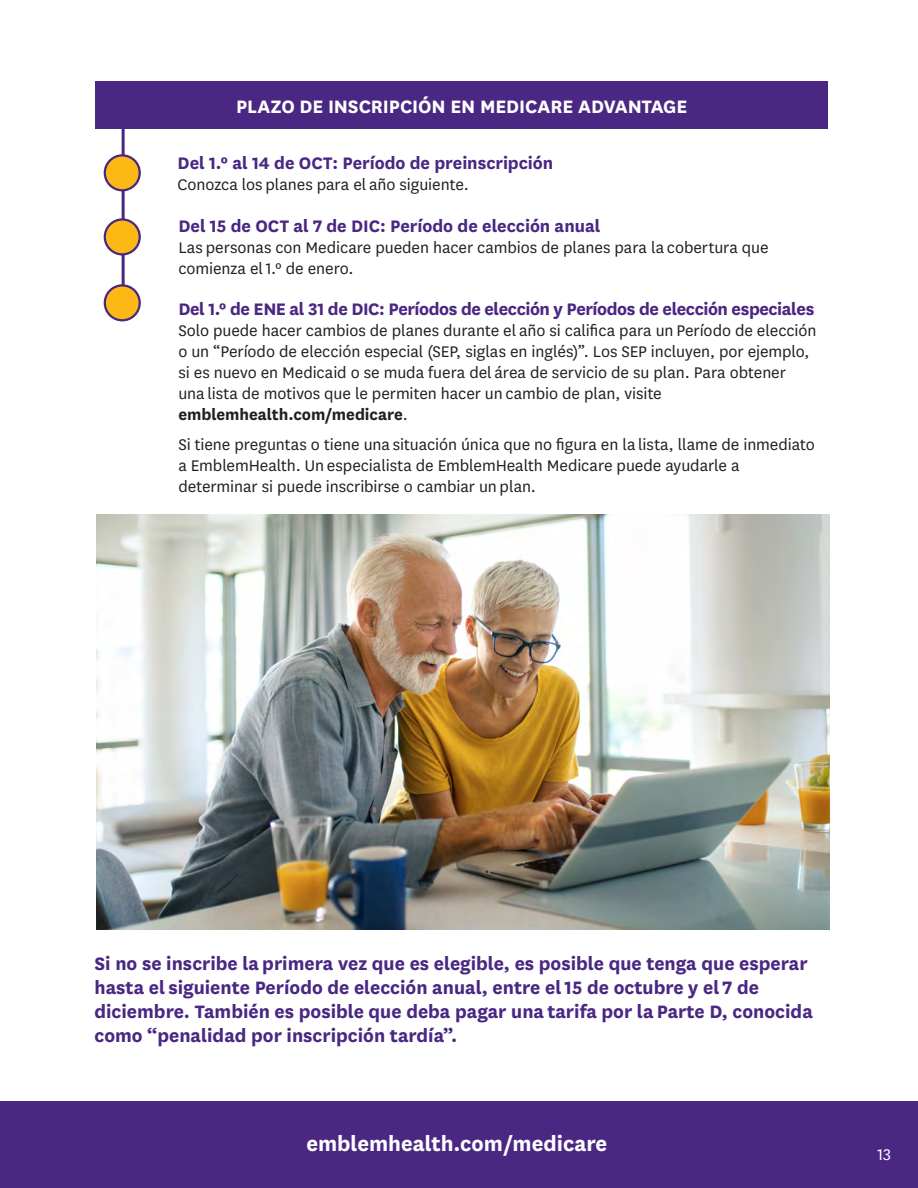
<style>
.page{position:relative;width:918px;height:1188px;background:#fff}
.page>*{position:absolute;margin:0;border:0;box-sizing:border-box;transform-origin:0 0}
.t1{font:700 24px "National";color:#fff}
.t2{font:700 21px/24px "National";color:#4a2783}
.t3{font:700 21px "National";letter-spacing:-.005em;color:#fff}
.t4{font:700 19.5px "National";letter-spacing:-.01em;color:#4a2783}
.t5{font:18px/21px "National";letter-spacing:-.005em;color:#231f20}
.t6{font:18px "National";color:#fff}
.s1{font-weight:700}
</style>
<div class="page">
<hr style="left:122px;top:112px;width:3px;height:191px;background:#4a2783">
<div style="left:105px;top:219px;width:35px;height:35px;background:#fcb814;border-radius:50%"></div>
<div style="left:104px;top:218px;width:37px;height:38px;border:2px solid #4a2783;border-radius:50%"></div>
<div style="left:96px;top:81px;width:732px;height:48px;background:#4a2783"></div>
<div style="left:105px;top:285px;width:35px;height:35px;background:#fcb814;border-radius:50%"></div>
<div style="left:104px;top:284px;width:37px;height:37px;border:2px solid #4a2783;border-radius:50%"></div>
<img style="left:96px;top:514px;width:733px;height:416px">
<div style="left:0;top:1101px;width:918px;height:87px;background:#4a2783"></div>
<div style="left:105px;top:155px;width:35px;height:35px;background:#fcb814;border-radius:50%"></div>
<div style="left:104px;top:154px;width:37px;height:37px;border:2px solid #4a2783;border-radius:50%"></div>
<h2 class="t3" style="left:236px;top:91px;width:453px">PLAZO DE INSCRIPCIÓN EN MEDICARE ADVANTAGE</h2>
<h3 class="t4" style="left:178px;top:150px;width:377px">Del 1.º al 14 de OCT: Período de preinscripción</h3>
<p class="t5" style="left:178px;top:174px;width:293px">Conozca los planes para el año siguiente.</p>
<h3 class="t4" style="left:178px;top:212px;width:424px">Del 15 de OCT al 7 de DIC: Período de elección anual</h3>
<p class="t5" style="left:178px;top:236px;width:592px">Las personas con Medicare pueden hacer cambios de planes para la cobertura que comienza el 1.º de enero.</p>
<h3 class="t4" style="left:178px;top:295px;width:638px">Del 1.º de ENE al 31 de DIC: Períodos de elección y Períodos de elección especiales</h3>
<p class="t5" style="left:178px;top:319px;width:640px">Solo puede hacer cambios de planes durante el año si califica para un Período de elección o un “Período de elección especial (SEP, siglas en inglés)”. Los SEP incluyen, por ejemplo, si es nuevo en Medicaid o se muda fuera del área de servicio de su plan. Para obtener una lista de motivos que le permiten hacer un cambio de plan, visite <span class="s1">emblemhealth.com/medicare</span>.</p>
<p class="t5" style="left:178px;top:433px;width:638px">Si tiene preguntas o tiene una situación única que no figura en la lista, llame de inmediato a EmblemHealth. Un especialista de EmblemHealth Medicare puede ayudarle a determinar si puede inscribirse o cambiar un plan.</p>
<p class="t2" style="left:94px;top:950px;width:720px">Si no se inscribe la primera vez que es elegible, es posible que tenga que esperar hasta el siguiente Período de elección anual, entre el 15 de octubre y el 7 de diciembre. También es posible que deba pagar una tarifa por la Parte D, conocida como “penalidad por inscripción tardía”.</p>
<h1 class="t1" style="left:306px;top:1127px;width:302px">emblemhealth.com/medicare</h1>
<p class="t6" style="left:877px;top:1143px;width:15px">13</p>
</div>
